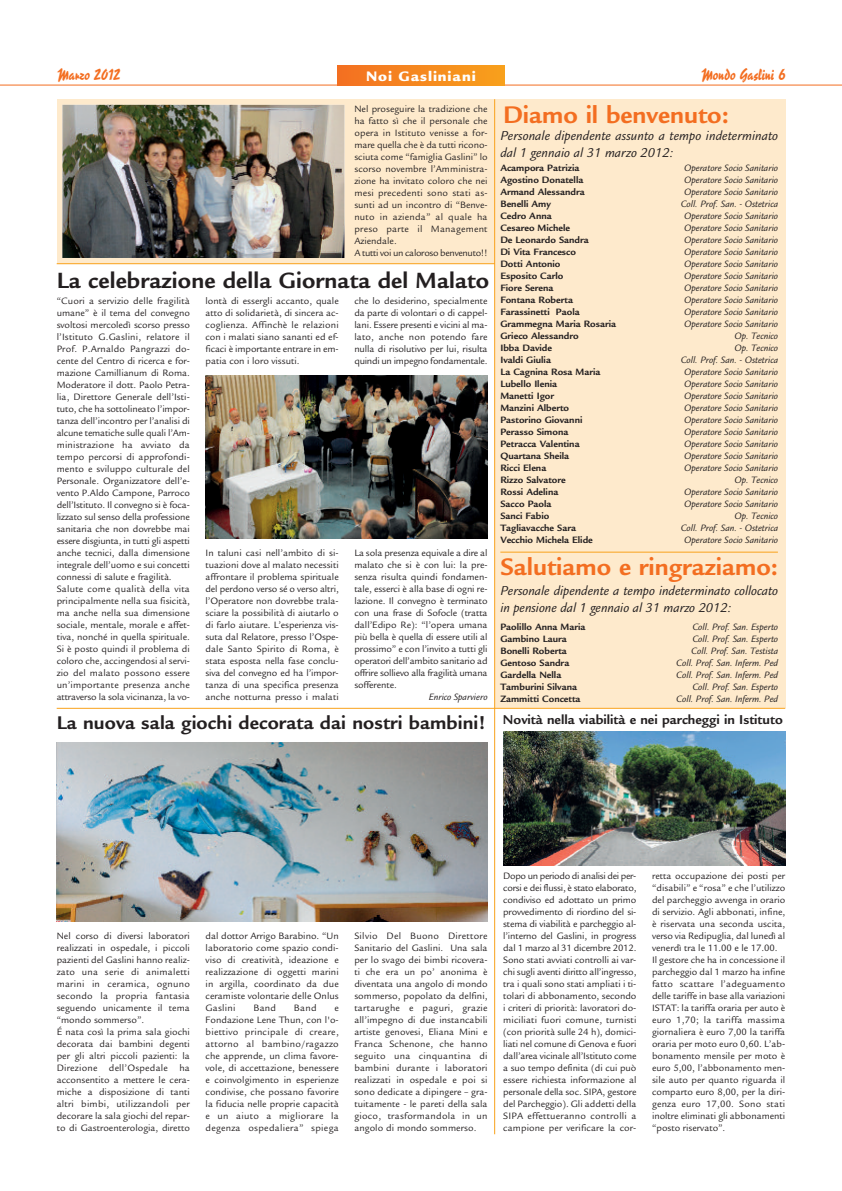
<style>
.page{position:relative;width:842px;height:1191px;background:#fff}
.page>*{position:absolute;margin:0;border:0;box-sizing:border-box;transform-origin:0 0}
.t1{font:700 26px "Legacy Sans Std";color:#f36e21}
.t2{font:700 24px "Legacy Sans Std";letter-spacing:.005em;color:#231f20}
.t3{font:700 20px "Legacy Sans Std";letter-spacing:.005em;color:#231f20}
.t4{font:15px "Reporter LT Std 2";color:#f36e21}
.t5{font:900 15px "Legacy Sans Std";letter-spacing:.055em;color:#fff}
.t6{font:italic 14px/16.8px "Legacy Sans Std";color:#231f20}
.t7{font:700 14px "Legacy Sans Std";color:#231f20}
.t8{font:10px/12px "Legacy Sans Std";color:#231f20;text-align:justify}
.t9{font:italic 10px/12px "Legacy Sans Std";color:#231f20;text-align:right}
.t10{font:700 10px/12px "Legacy Sans Std";color:#231f20}
</style>
<div class="page">
<div style="left:495px;top:99px;width:290px;height:608px;background:#feeacc"></div>
<div style="left:57px;top:99px;width:438px;height:165px;background:#feeacc"></div>
<hr style="left:0;top:85px;width:842px;height:1px;background:#f36e21">
<div style="left:337px;top:66px;width:168px;height:20px;background:linear-gradient(to right,#f37022,#f8a01c)"></div>
<hr style="left:494px;top:99px;width:1px;height:1035px;background:#f9a21c">
<hr style="left:57px;top:708px;width:728px;height:1px;background:#f9a21c">
<hr style="left:57px;top:263px;width:438px;height:1px;background:#f9a21c">
<hr style="left:500px;top:551px;width:278px;height:1px;background:#f9a21c">
<img style="left:57px;top:743px;width:431px;height:179px">
<img style="left:62px;top:105px;width:282px;height:153px">
<img style="left:206px;top:375px;width:282px;height:164px">
<img style="left:503px;top:731px;width:282px;height:134px">
<h3 class="t4" style="left:57px;top:68px;width:65px">Marzo 2012</h3>
<h3 class="t5" style="left:366px;top:70px;width:111px">Noi Gasliniani</h3>
<h3 class="t4" style="left:701px;top:68px;width:86px">Mondo Gaslini 6</h3>
<p class="t8" style="left:354px;top:104px;width:135px;text-align:left">Nel proseguire la tradizione che ha fatto sì che il personale che opera in Istituto venisse a for&shy;mare quella che è da tutti ricono&shy;sciuta come “famiglia Gaslini” lo scorso novembre l’Amministra&shy;zione ha invitato coloro che nei mesi precedenti sono stati as&shy;sunti ad un incontro di “Benve&shy;nuto in azienda” al quale ha preso parte il Management<br>Aziendale.<br>A tutti voi un caloroso benvenuto!!</p>
<h2 class="t2" style="left:57px;top:271px;width:434px">La celebrazione della Giornata del Malato</h2>
<p class="t8" style="left:57px;top:296px;width:135px;text-align:left">“Cuori a servizio delle fragilità umane” è il tema del convegno svoltosi mercoledì scorso presso l’Istituto G.Gaslini, relatore il Prof. P.Arnaldo Pangrazzi do&shy;cente del Centro di ricerca e for&shy;mazione Camillianum di Roma.<br>Moderatore il dott. Paolo Petra&shy;lia, Direttore Generale dell’Isti&shy;tuto, che ha sottolineato l’impor&shy;tanza dell’incontro per l’analisi di alcune tematiche sulle quali l’Am&shy;ministrazione ha avviato da tempo percorsi di approfondi&shy;mento e sviluppo culturale del Personale. Organizzatore dell’e&shy;vento P.Aldo Campone, Parroco dell’Istituto. Il convegno si è foca&shy;lizzato sul senso della professione sanitaria che non dovrebbe mai essere disgiunta, in tutti gli aspetti anche tecnici, dalla dimensione integrale dell’uomo e sui concetti connessi di salute e fragilità.<br>Salute come qualità della vita principalmente nella sua fisicità, ma anche nella sua dimensione sociale, mentale, morale e affet&shy;tiva, nonché in quella spirituale.<br>Si è posto quindi il problema di coloro che, accingendosi al servi&shy;zio del malato possono essere un’importante presenza anche attraverso la sola vicinanza, la vo-</p>
<p class="t8" style="left:206px;top:296px;width:135px">lontà di essergli accanto, quale atto di solidarietà, di sincera ac&shy;coglienza. Affinchè le relazioni con i malati siano sananti ed ef&shy;ficaci è importante entrare in em&shy;patia con i loro vissuti.</p>
<p class="t8" style="left:206px;top:547px;width:135px">In taluni casi nell’ambito di si&shy;tuazioni dove al malato necessiti affrontare il problema spirituale del perdono verso sé o verso altri, l’Operatore non dovrebbe trala&shy;sciare la possibilità di aiutarlo o di farlo aiutare. L’esperienza vis&shy;suta dal Relatore, presso l’Ospe&shy;dale Santo Spirito di Roma, è stata esposta nella fase conclu&shy;siva del convegno ed ha l’impor&shy;tanza di una specifica presenza anche notturna presso i malati</p>
<p class="t8" style="left:354px;top:296px;width:135px">che lo desiderino, specialmente da parte di volontari o di cappel&shy;lani. Essere presenti e vicini al ma&shy;lato, anche non potendo fare nulla di risolutivo per lui, risulta quindi un impegno fondamentale.</p>
<p class="t8" style="left:354px;top:547px;width:135px">La sola presenza equivale a dire al malato che si è con lui: la pre&shy;senza risulta quindi fondamen&shy;tale, esserci è alla base di ogni re&shy;lazione. Il convegno è terminato con una frase di Sofocle (tratta dall’Edipo Re): “l’opera umana più bella è quella di essere utili al prossimo” e con l’invito a tutti gli operatori dell’ambito sanitario ad offrire sollievo alla fragilità umana sofferente.</p>
<p class="t9" style="left:429px;top:691px;width:60px">Enrico Sparviero</p>
<h3 class="t3" style="left:57px;top:715px;width:431px">La nuova sala giochi decorata dai nostri bambini!</h3>
<h1 class="t1" style="left:503px;top:105px;width:227px">Diamo il benvenuto:</h1>
<h3 class="t6" style="left:500px;top:128px;width:279px">Personale dipendente assunto a tempo indeterminato dal 1 gennaio al 31 marzo 2012:</h3>
<p class="t10" style="left:500px;top:163px;width:117px">Acampora Patrizia<br>Agostino Donatella<br>Armand Alessandra<br>Benelli Amy<br>Cedro Anna<br>Cesareo Michele<br>De Leonardo Sandra<br>Di Vita Francesco<br>Dotti Antonio<br>Esposito Carlo<br>Fiore Serena<br>Fontana Roberta<br>Farassinetti Paola<br>Grammegna Maria Rosaria<br>Grieco Alessandro<br>Ibba Davide<br>Ivaldi Giulia<br>La Cagnina Rosa Maria<br>Lubello Ilenia<br>Manetti Igor<br>Manzini Alberto<br>Pastorino Giovanni<br>Perasso Simona<br>Petracca Valentina<br>Quartana Sheila<br>Ricci Elena<br>Rizzo Salvatore<br>Rossi Adelina<br>Sacco Paola<br>Sanci Fabio<br>Tagliavacche Sara<br>Vecchio Michela Elide</p>
<p class="t9" style="left:681px;top:163px;width:99px">Operatore Socio Sanitario<br>Operatore Socio Sanitario<br>Operatore Socio Sanitario<br>Coll. Prof. San. - Ostetrica<br>Operatore Socio Sanitario<br>Operatore Socio Sanitario<br>Operatore Socio Sanitario<br>Operatore Socio Sanitario<br>Operatore Socio Sanitario<br>Operatore Socio Sanitario<br>Operatore Socio Sanitario<br>Operatore Socio Sanitario<br>Operatore Socio Sanitario<br>Operatore Socio Sanitario<br>Op. Tecnico<br>Op. Tecnico<br>Coll. Prof. San. - Ostetrica<br>Operatore Socio Sanitario<br>Operatore Socio Sanitario<br>Operatore Socio Sanitario<br>Operatore Socio Sanitario<br>Operatore Socio Sanitario<br>Operatore Socio Sanitario<br>Operatore Socio Sanitario<br>Operatore Socio Sanitario<br>Operatore Socio Sanitario<br>Op. Tecnico<br>Operatore Socio Sanitario<br>Operatore Socio Sanitario<br>Op. Tecnico<br>Coll. Prof. San. - Ostetrica<br>Operatore Socio Sanitario</p>
<h1 class="t1" style="left:500px;top:557px;width:279px">Salutiamo e ringraziamo:</h1>
<h3 class="t6" style="left:500px;top:584px;width:279px">Personale dipendente a tempo indeterminato collocato in pensione dal 1 gennaio al 31 marzo 2012:</h3>
<p class="t10" style="left:500px;top:621px;width:87px">Paolillo Anna Maria<br>Gambino Laura<br>Bonelli Roberta<br>Gentoso Sandra<br>Gardella Nella<br>Tamburini Silvana<br>Zammitti Concetta</p>
<p class="t9" style="left:676px;top:621px;width:103px">Coll. Prof. San. Esperto<br>Coll. Prof. San. Esperto<br>Coll. Prof. San. Testista<br>Coll. Prof. San. Inferm. Ped<br>Coll. Prof. San. Inferm. Ped<br>Coll. Prof. San. Esperto<br>Coll. Prof. San. Inferm. Ped</p>
<h3 class="t7" style="left:503px;top:714px;width:281px">Novità nella viabilità e nei parcheggi in Istituto</h3>
<p class="t8" style="left:57px;top:930px;width:135px;text-align:left">Nel corso di diversi laboratori realizzati in ospedale, i piccoli pazienti del Gaslini hanno realiz&shy;zato una serie di animaletti marini in ceramica, ognuno secondo la propria fantasia seguendo unicamente il tema “mondo sommerso”.<br>É nata così la prima sala giochi decorata dai bambini degenti per gli altri piccoli pazienti: la<br>Direzione dell’Ospedale ha acconsentito a mettere le cera&shy;miche a disposizione di tanti altri bimbi, utilizzandoli per decorare la sala giochi del repar&shy;to di Gastroenterologia, diretto</p>
<p class="t8" style="left:206px;top:930px;width:135px">dal dottor Arrigo Barabino. “Un laboratorio come spazio condi&shy;viso di creatività, ideazione e realizzazione di oggetti marini in argilla, coordinato da due ceramiste volontarie delle Onlus Gaslini</p>
<p class="t8" style="left:253px;top:1002px;width:24px">Band</p>
<p class="t8" style="left:294px;top:1002px;width:24px">Band</p>
<p class="t8" style="left:206px;top:1002px;width:135px;text-indent:129px">e Fondazione Lene Thun, con l'o&shy;biettivo principale di creare, attorno al bambino/ragazzo che apprende, un clima favore&shy;vole, di accettazione, benessere e coinvolgimento in esperienze condivise, che possano favorire la fiducia nelle proprie capacità e un aiuto a migliorare la degenza ospedaliera” spiega</p>
<p class="t8" style="left:354px;top:930px;width:135px">Silvio Del Buono Direttore Sanitario del Gaslini. Una sala per lo svago dei bimbi ricovera&shy;ti che era un po’ anonima è diventata una angolo di mondo sommerso, popolato da delfini, tartarughe e paguri, grazie all’impegno di due instancabili artiste genovesi, Eliana Mini e Franca Schenone, che hanno seguito una cinquantina di bambini durante i laboratori realizzati in ospedale e poi si sono dedicate a dipingere – gra&shy;tuitamente - le pareti della sala gioco, trasformandola in un angolo di mondo sommerso.</p>
<p class="t8" style="left:503px;top:870px;width:135px">Dopo un periodo di analisi dei per&shy;corsi e dei flussi, è stato elaborato, condiviso ed adottato un primo provvedimento di riordino del si&shy;stema di viabilità e parcheggio al&shy;l’interno del Gaslini, in progress dal 1 marzo al 31 dicembre 2012.<br>Sono stati avviati controlli ai var&shy;chi sugli aventi diritto all’ingresso, tra i quali sono stati ampliati i ti&shy;tolari di abbonamento, secondo i criteri di priorità: lavoratori do&shy;miciliati fuori comune, turnisti (con priorità sulle 24 h), domici&shy;liati nel comune di Genova e fuori dall’area vicinale all’Istituto come a suo tempo definita (di cui può essere richiesta informazione al personale della soc. SIPA, gestore del Parcheggio). Gli addetti della SIPA effettueranno controlli a campione per verificare la cor-</p>
<p class="t8" style="left:652px;top:870px;width:135px;text-align:left">retta occupazione dei posti per “disabili” e “rosa” e che l’utilizzo del parcheggio avvenga in orario di servizio. Agli abbonati, infine, è riservata una seconda uscita, verso via Redipuglia, dal lunedì al venerdì tra le 11.00 e le 17.00.<br>Il gestore che ha in concessione il parcheggio dal 1 marzo ha infine fatto scattare l’adeguamento delle tariffe in base alla variazioni<br>ISTAT: la tariffa oraria per auto è euro 1,70; la tariffa massima giornaliera è euro 7,00 la tariffa oraria per moto euro 0,60. L’ab&shy;bonamento mensile per moto è euro 5,00, l’abbonamento men&shy;sile auto per quanto riguarda il comparto euro 8,00, per la diri&shy;genza euro 17,00. Sono stati inoltre eliminati gli abbonamenti “posto riservato”.</p>
</div>
